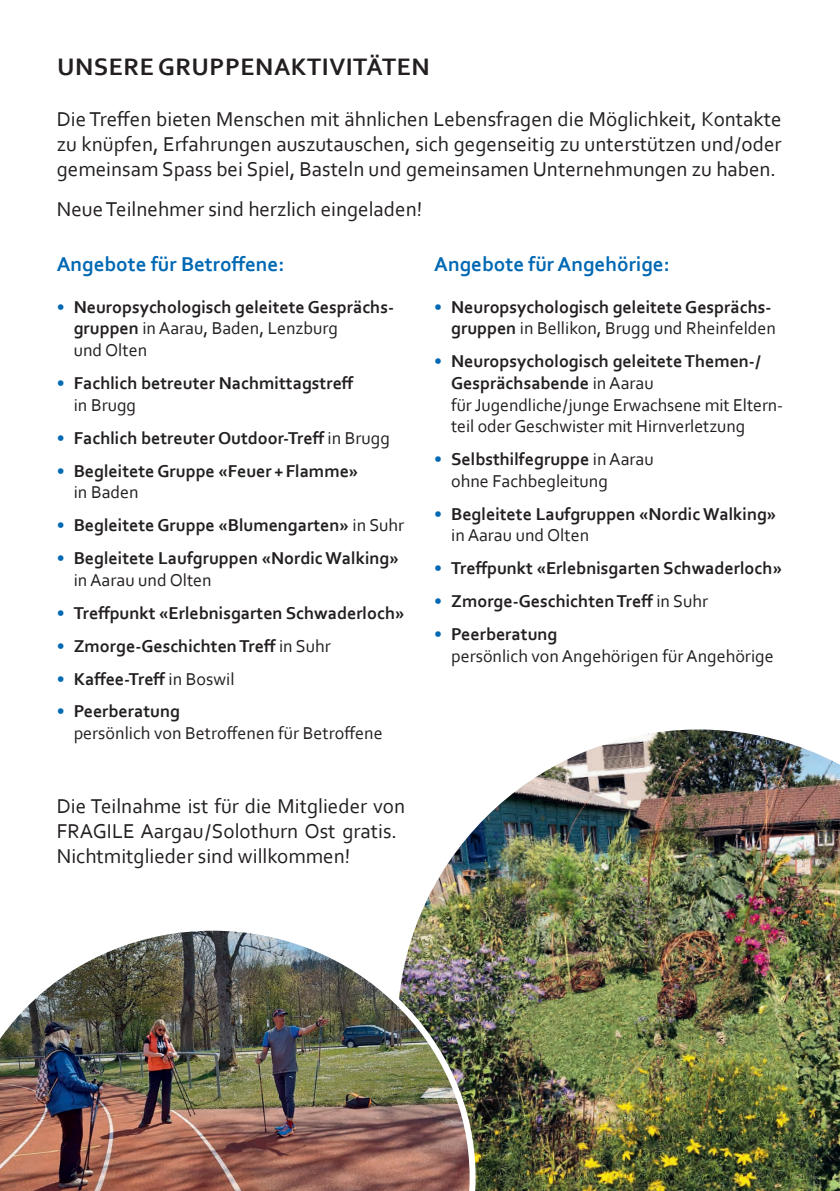
<style>
.page{position:relative;width:840px;height:1191px;background:#fff}
.page>*{position:absolute;margin:0;border:0;box-sizing:border-box;transform-origin:0 0}
.t1{font:700 25px "Corbel";letter-spacing:.02em;color:#231f20}
.t2{font:21px/25.2px "Corbel";color:#231f20;text-align:justify}
.t3{font:700 21px "Corbel";color:#0168b3}
.t4{font:700 18px/21.6px "Corbel";color:#231f20}
.t5{font:18px/21.6px "Corbel";color:#231f20}
.s1{font-weight:400;color:#0168b3}
.s2{font-weight:400}
.s3{color:#0168b3}
.s4{font-weight:700}
</style>
<div class="page">
<img style="left:416px;top:729px;width:423px;height:462px">
<img style="left:0;top:924px;width:475px;height:267px">
<h1 class="t1" style="left:57px;top:52px;width:374px">UNSERE GRUPPENAKTIVITÄTEN</h1>
<p class="t2" style="left:57px;top:106px;width:726px">Die Treffen bieten Menschen mit ähnlichen Lebensfragen die Möglichkeit, Kontakte zu knüpfen, Erfahrungen auszutauschen, sich gegenseitig zu unterstützen und/oder gemeinsam Spass bei Spiel, Basteln und gemeinsamen Unternehmungen zu haben.</p>
<p class="t2" style="left:57px;top:196px;width:367px">Neue Teilnehmer sind herzlich eingeladen!</p>
<p class="t3" style="left:57px;top:251px;width:229px">Angebote für Betroffene:</p>
<p class="t4" style="left:74px;top:296px;width:321px;text-indent:-17px"><span class="s1">•</span> Neuropsychologisch geleitete Gesprächs&shy;gruppen <span class="s2">in Aarau, Baden, Lenzburg<br>und Olten</span></p>
<p class="t4" style="left:74px;top:372px;width:281px;text-indent:-17px"><span class="s1">•</span> Fachlich betreuter Nachmittagstreff <span class="s2">in Brugg</span></p>
<p class="t4" style="left:57px;top:426px;width:334px"><span class="s1">•</span> Fachlich betreuter Outdoor-Treff <span class="s2">in Brugg</span></p>
<p class="t4" style="left:74px;top:459px;width:286px;text-indent:-17px"><span class="s1">•</span> Begleitete Gruppe «Feuer+Flamme» <span class="s2">in Baden</span></p>
<p class="t4" style="left:57px;top:514px;width:349px"><span class="s1">•</span> Begleitete Gruppe «Blumengarten» <span class="s2">in Suhr</span></p>
<p class="t4" style="left:74px;top:547px;width:326px;text-indent:-17px"><span class="s1">•</span> Begleitete Laufgruppen «Nordic Walking» <span class="s2">in Aarau und Olten</span></p>
<p class="t4" style="left:57px;top:601px;width:349px"><span class="s1">•</span> Treffpunkt «Erlebnisgarten Schwaderloch»</p>
<p class="t4" style="left:57px;top:634px;width:275px"><span class="s1">•</span> Zmorge-Geschichten Treff <span class="s2">in Suhr</span></p>
<p class="t4" style="left:57px;top:667px;width:179px"><span class="s1">•</span> Kaffee-Treff <span class="s2">in Boswil</span></p>
<p class="t5" style="left:74px;top:700px;width:310px;text-indent:-17px"><span class="s3">•</span> <span class="s4">Peerberatung<br></span>persönlich von Betroffenen für Betroffene</p>
<p class="t2" style="left:57px;top:793px;width:349px;text-align:left">Die Teilnahme ist für die Mitglieder von<br>FRAGILE Aargau/Solothurn Ost gratis.<br>Nichtmitglieder sind willkommen!</p>
<p class="t3" style="left:434px;top:251px;width:237px">Angebote für Angehörige:</p>
<p class="t4" style="left:434px;top:296px;width:343px;text-align:right"><span class="s1">•</span> Neuropsychologisch geleitete Gesprächs&shy;gruppen <span class="s2">in Bellikon, Brugg und Rheinfelden</span></p>
<p class="t5" style="left:451px;top:350px;width:331px;text-indent:-17px"><span class="s3">•</span> <span class="s4">Neuropsychologisch geleitete Themen-/ Gesprächsabende</span> in Aarau<br>für Jugendliche/junge Erwachsene mit Eltern&shy;teil oder Geschwister mit Hirnverletzung</p>
<p class="t5" style="left:451px;top:448px;width:204px;text-indent:-17px"><span class="s3">•</span> <span class="s4">Selbsthilfegruppe</span> in Aarau ohne Fachbegleitung</p>
<p class="t4" style="left:451px;top:502px;width:326px;text-indent:-17px"><span class="s1">•</span> Begleitete Laufgruppen «Nordic Walking» <span class="s2">in Aarau und Olten</span></p>
<p class="t4" style="left:434px;top:557px;width:349px"><span class="s1">•</span> Treffpunkt «Erlebnisgarten Schwaderloch»</p>
<p class="t4" style="left:434px;top:590px;width:275px"><span class="s1">•</span> Zmorge-Geschichten Treff <span class="s2">in Suhr</span></p>
<p class="t5" style="left:451px;top:623px;width:324px;text-indent:-17px"><span class="s3">•</span> <span class="s4">Peerberatung<br></span>persönlich von Angehörigen für Angehörige</p>
</div>
